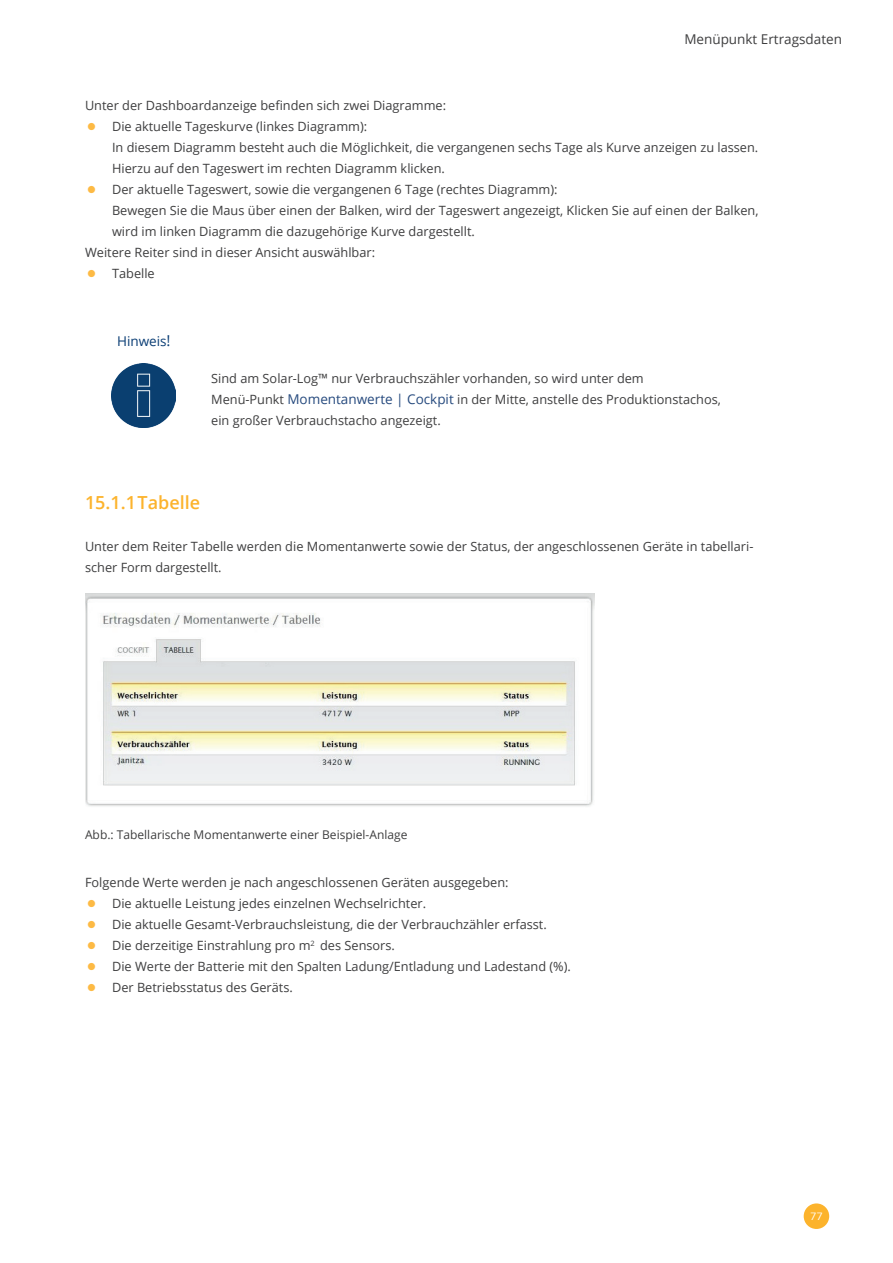
<style>
.page{position:relative;width:893px;height:1263px;background:#fff}
.page>*{position:absolute;margin:0;border:0;box-sizing:border-box;transform-origin:0 0}
.t1{font:600 18px "Open Sans";color:#fcb32c}
.t2{font:13.5px "Open Sans";color:#3e3e3f}
.t3{font:13.5px "Open Sans";color:#0b3e75}
.t4{font:12.75px/21px "Open Sans";color:#3e3e3f}
.t5{font:12px "Open Sans";color:#3e3e3f}
.t6{font:10.5px "Gotham";color:#fff}
.s1{font-family:"Gotham";font-size:27px;color:#fdba44}
.s2{font-size:15px}
.s3{font-size:13.5px;color:#264a7e}
</style>
<div class="page">
<div style="left:804px;top:1203px;width:25px;height:26px;background:#fcb32c;border-radius:50%"></div>
<img style="left:112px;top:363px;width:64px;height:64px">
<img style="left:85px;top:593px;width:509px;height:214px">
<p class="t2" style="left:684px;top:30px;width:159px">Menüpunkt Ertragsdaten</p>
<p class="t4" style="left:85px;top:95px;width:363px">Unter der Dashboardanzeige befinden sich zwei Diagramme:</p>
<p class="t4" style="left:112px;top:116px;width:648px;text-indent:-27px"><span class="s1">•</span> Die aktuelle Tageskurve (linkes Diagramm):<br>In diesem Diagramm besteht auch die Möglichkeit, die vergangenen sechs Tage als Kurve anzeigen zu lassen.<br>Hierzu auf den Tageswert im rechten Diagramm klicken.</p>
<p class="t4" style="left:85px;top:179px;width:474px"><span class="s1">•</span> Der aktuelle Tageswert, sowie die vergangenen 6 Tage (rechtes Diagramm):</p>
<p class="t4" style="left:112px;top:200px;width:648px">Bewegen Sie die Maus über einen der Balken, wird der Tageswert angezeigt, Klicken Sie auf einen der Balken,</p>
<p class="t4" style="left:112px;top:221px;width:364px">wird im linken Diagramm die dazugehörige Kurve dargestellt.</p>
<p class="t4" style="left:85px;top:242px;width:291px">Weitere Reiter sind in dieser Ansicht auswählbar:</p>
<p class="t4" style="left:85px;top:263px;width:71px"><span class="s1">•</span> Tabelle</p>
<p class="t3" style="left:117px;top:332px;width:55px">Hinweis<span class="s2">!</span></p>
<p class="t4" style="left:211px;top:368px;width:511px">Sind am Solar-Log™ nur Verbrauchszähler vorhanden, so wird unter dem<br>Menü-Punkt <span class="s3">Momentanwerte | Cockpit</span> in der Mitte, anstelle des Produktionstachos, ein großer Verbrauchstacho angezeigt.</p>
<h1 class="t1" style="left:85px;top:490px;width:117px">15.1.1Tabelle</h1>
<p class="t4" style="left:85px;top:536px;width:670px">Unter dem Reiter Tabelle werden die Momentanwerte sowie der Status, der angeschlossenen Geräte in tabellari&shy;scher Form dargestellt.</p>
<p class="t5" style="left:85px;top:826px;width:324px">Abb.: Tabellarische Momentanwerte einer Beispiel-Anlage</p>
<p class="t4" style="left:85px;top:872px;width:425px">Folgende Werte werden je nach angeschlossenen Geräten ausgegeben:</p>
<p class="t4" style="left:85px;top:893px;width:343px"><span class="s1">•</span> Die aktuelle Leistung jedes einzelnen Wechselrichter.</p>
<p class="t4" style="left:85px;top:914px;width:463px"><span class="s1">•</span> Die aktuelle Gesamt-Verbrauchsleistung, die der Verbrauchzähler erfasst.</p>
<p class="t4" style="left:85px;top:935px;width:311px"><span class="s1">•</span> Die derzeitige Einstrahlung pro m<sup>2</sup> des Sensors.</p>
<p class="t4" style="left:85px;top:956px;width:487px"><span class="s1">•</span> Die Werte der Batterie mit den Spalten Ladung/Entladung und Ladestand (%).</p>
<p class="t4" style="left:85px;top:977px;width:209px"><span class="s1">•</span> Der Betriebsstatus des Geräts.</p>
<p class="t6" style="left:810px;top:1210px;width:14px">77</p>
</div>
